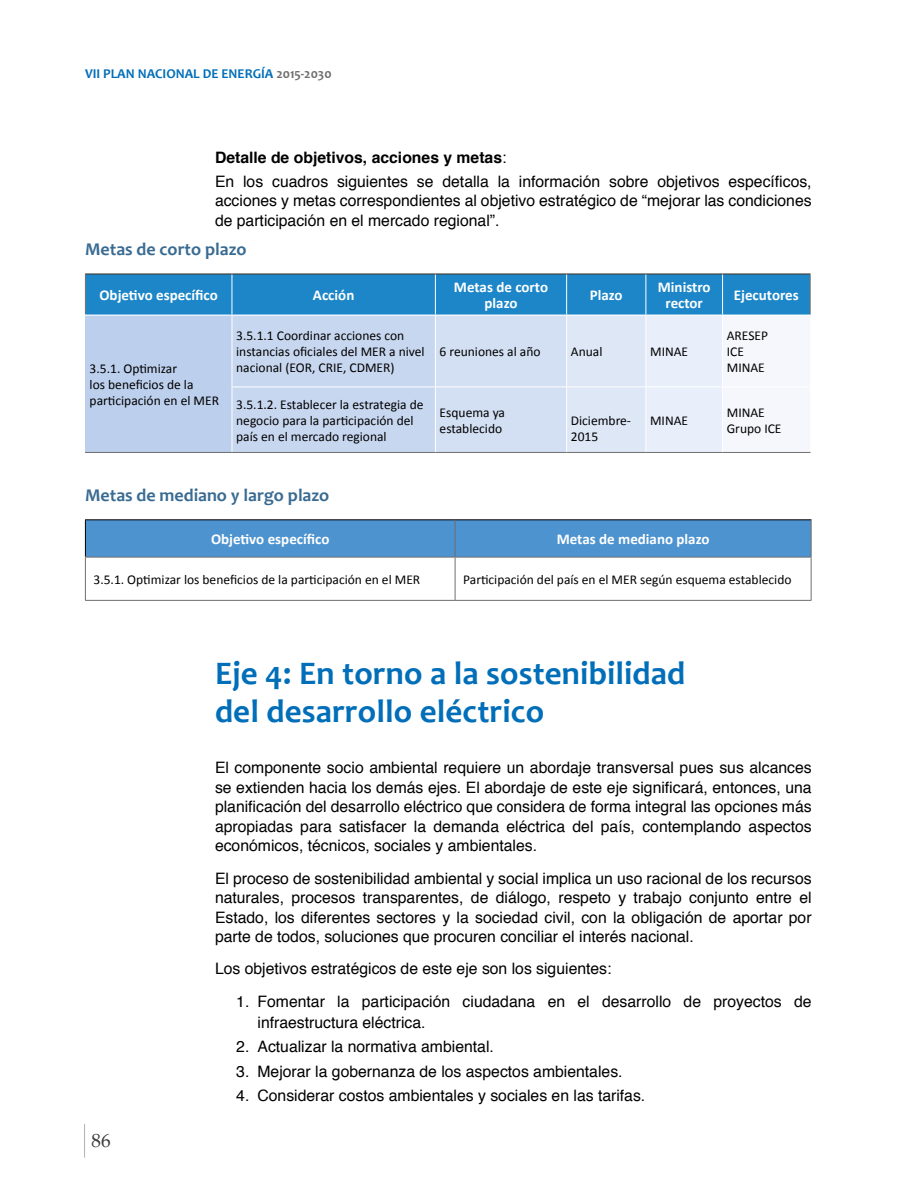
<style>
.page{position:relative;width:918px;height:1188px;background:#fff}
.page>*{position:absolute;margin:0;border:0;box-sizing:border-box;transform-origin:0 0}
.t1{font:700 33px/37.5px "Candara";letter-spacing:.005em;color:#006eb8}
.t2{font:19.2px "Book Antiqua";color:#3c3c3b}
.t3{font:700 18px "Candara";color:#396b92}
.t4{font:15.75px/19.5px "Helvetica";color:#000}
.t5{font:700 15px/16.5px "Calibri";color:#fff;text-align:center}
.t6{font:13.5px/16.2px "Calibri";color:#000}
.t7{font:700 13.5px "Candara";color:#006eb8}
.s1{color:#706f6f}
.s2{font-weight:700}
</style>
<div class="page">
<hr style="left:84px;top:1124px;width:1px;height:34px;background:#b3b2b2">
<svg style="left:85px;top:275px;width:725px;height:177px;background:#a9cbe9"></svg>
<hr style="left:85px;top:273px;width:147px;height:2px;background:#3c3c3b">
<hr style="left:232px;top:273px;width:203px;height:2px;background:#3c3c3b">
<hr style="left:435px;top:273px;width:132px;height:2px;background:#3c3c3b">
<hr style="left:567px;top:273px;width:79px;height:2px;background:#3c3c3b">
<hr style="left:646px;top:273px;width:77px;height:2px;background:#3c3c3b">
<hr style="left:723px;top:273px;width:88px;height:2px;background:#3c3c3b">
<hr style="left:85px;top:275px;width:1px;height:40px;background:#706f6f">
<hr style="left:810px;top:275px;width:1px;height:40px;background:#706f6f">
<hr style="left:232px;top:275px;width:1px;height:40px;background:#fff">
<hr style="left:435px;top:275px;width:1px;height:40px;background:#fff">
<hr style="left:566px;top:275px;width:1px;height:40px;background:#fff">
<hr style="left:646px;top:275px;width:1px;height:40px;background:#fff">
<hr style="left:722px;top:275px;width:1px;height:40px;background:#fff">
<hr style="left:85px;top:315px;width:147px;height:1px;background:#fff">
<hr style="left:232px;top:315px;width:203px;height:1px;background:#fff">
<hr style="left:435px;top:315px;width:132px;height:1px;background:#fff">
<hr style="left:567px;top:315px;width:79px;height:1px;background:#fff">
<hr style="left:646px;top:315px;width:77px;height:1px;background:#fff">
<hr style="left:723px;top:315px;width:88px;height:1px;background:#fff">
<hr style="left:232px;top:316px;width:1px;height:71px;background:#fff">
<hr style="left:435px;top:316px;width:1px;height:71px;background:#fff">
<hr style="left:566px;top:316px;width:1px;height:71px;background:#fff">
<hr style="left:646px;top:316px;width:1px;height:71px;background:#fff">
<hr style="left:722px;top:316px;width:1px;height:71px;background:#fff">
<hr style="left:232px;top:387px;width:203px;height:1px;background:#fff">
<hr style="left:232px;top:387px;width:1px;height:65px;background:#fff">
<hr style="left:435px;top:387px;width:132px;height:1px;background:#fff">
<hr style="left:435px;top:387px;width:1px;height:65px;background:#fff">
<hr style="left:567px;top:387px;width:79px;height:1px;background:#fff">
<hr style="left:566px;top:387px;width:1px;height:65px;background:#fff">
<hr style="left:646px;top:387px;width:77px;height:1px;background:#fff">
<hr style="left:646px;top:387px;width:1px;height:65px;background:#fff">
<hr style="left:723px;top:387px;width:87px;height:1px;background:#fff">
<hr style="left:722px;top:387px;width:1px;height:65px;background:#fff">
<hr style="left:85px;top:452px;width:147px;height:1px;background:#706f6f">
<hr style="left:232px;top:452px;width:203px;height:1px;background:#706f6f">
<hr style="left:435px;top:452px;width:132px;height:1px;background:#706f6f">
<hr style="left:567px;top:452px;width:79px;height:1px;background:#706f6f">
<hr style="left:646px;top:452px;width:77px;height:1px;background:#706f6f">
<hr style="left:723px;top:452px;width:88px;height:1px;background:#706f6f">
<div style="left:86px;top:520px;width:725px;height:37px;background:#4c93cf"></div>
<hr style="left:85px;top:519px;width:370px;height:1px;background:#000">
<hr style="left:85px;top:520px;width:1px;height:37px;background:#000">
<hr style="left:455px;top:519px;width:357px;height:1px;background:#000">
<hr style="left:455px;top:520px;width:1px;height:37px;background:#6d6d6c">
<hr style="left:811px;top:520px;width:1px;height:37px;background:#6d6d6c">
<hr style="left:85px;top:557px;width:370px;height:1px;background:#706f6f">
<hr style="left:85px;top:557px;width:1px;height:43px;background:#706f6f">
<hr style="left:455px;top:557px;width:357px;height:1px;background:#706f6f">
<hr style="left:455px;top:557px;width:1px;height:43px;background:#706f6f">
<hr style="left:811px;top:557px;width:1px;height:43px;background:#706f6f">
<hr style="left:85px;top:600px;width:370px;height:1px;background:#706f6f">
<hr style="left:455px;top:600px;width:357px;height:1px;background:#706f6f">
<p class="t7" style="left:85px;top:65px;width:248px">VII PLAN NACIONAL DE ENERGÍA <span class="s1">2015-2030</span></p>
<p class="t4" style="left:215px;top:146px;width:598px;line-height:23.7px"><span class="s2">Detalle de objetivos, acciones y metas</span>:<br>En los cuadros siguientes se detalla la información sobre objetivos específicos,</p>
<p class="t4" style="left:215px;top:192px;width:598px">acciones y metas correspondientes al objetivo estratégico de “mejorar las condiciones de participación en el mercado regional”.</p>
<p class="t3" style="left:85px;top:238px;width:163px">Metas de corto plazo</p>
<p class="t5" style="left:100px;top:287px;width:120px">Objetivo específico</p>
<p class="t5" style="left:313px;top:287px;width:43px">Acción</p>
<p class="t5" style="left:454px;top:279px;width:96px">Metas de corto plazo</p>
<p class="t5" style="left:590px;top:287px;width:34px">Plazo</p>
<p class="t5" style="left:658px;top:279px;width:54px">Ministro rector</p>
<p class="t5" style="left:734px;top:287px;width:66px">Ejecutores</p>
<p class="t6" style="left:90px;top:360px;width:131px">3.5.1. Optimizar<br>los beneficios de la participación en el MER</p>
<p class="t6" style="left:236px;top:327px;width:190px">3.5.1.1 Coordinar acciones con instancias oficiales del MER a nivel nacional (EOR, CRIE, CDMER)</p>
<p class="t6" style="left:440px;top:344px;width:102px">6 reuniones al año</p>
<p class="t6" style="left:571px;top:344px;width:33px">Anual</p>
<p class="t6" style="left:650px;top:344px;width:40px">MINAE</p>
<p class="t6" style="left:727px;top:327px;width:43px">ARESEP<br>ICE<br>MINAE</p>
<p class="t6" style="left:236px;top:396px;width:189px">3.5.1.2. Establecer la estrategia de negocio para la participación del país en el mercado regional</p>
<p class="t6" style="left:440px;top:404px;width:67px">Esquema ya establecido</p>
<p class="t6" style="left:571px;top:412px;width:62px">Diciembre-<br>2015</p>
<p class="t6" style="left:650px;top:412px;width:40px">MINAE</p>
<p class="t6" style="left:727px;top:404px;width:56px">MINAE<br>Grupo ICE</p>
<p class="t3" style="left:85px;top:484px;width:246px">Metas de mediano y largo plazo</p>
<p class="t5" style="left:211px;top:531px;width:120px">Objetivo específico</p>
<p class="t5" style="left:557px;top:531px;width:154px">Metas de mediano plazo</p>
<p class="t6" style="left:94px;top:571px;width:328px">3.5.1. Optimizar los beneficios de la participación en el MER</p>
<p class="t6" style="left:463px;top:571px;width:330px">Participación del país en el MER según esquema establecido</p>
<p class="t2" style="left:91px;top:1129px;width:21px">86</p>
<h1 class="t1" style="left:215px;top:654px;width:472px">Eje 4: En torno a la sostenibilidad del desarrollo eléctrico</h1>
<p class="t4" style="left:215px;top:758px;width:598px;text-align:justify">El componente socio ambiental requiere un abordaje transversal pues sus alcances se extienden hacia los demás ejes. El abordaje de este eje significará, entonces, una planificación del desarrollo eléctrico que considera de forma integral las opciones más apropiadas para satisfacer la demanda eléctrica del país, contemplando aspectos económicos, técnicos, sociales y ambientales.</p>
<p class="t4" style="left:215px;top:869px;width:598px;text-align:justify">El proceso de sostenibilidad ambiental y social implica un uso racional de los recursos naturales, procesos transparentes, de diálogo, respeto y trabajo conjunto entre el Estado, los diferentes sectores y la sociedad civil, con la obligación de aportar por parte de todos, soluciones que procuren conciliar el interés nacional.</p>
<p class="t4" style="left:215px;top:959px;width:398px">Los objetivos estratégicos de este eje son los siguientes:</p>
<p class="t4" style="left:258px;top:992px;width:556px;line-height:20.2px;text-indent:-21px">1. Fomentar la participación ciudadana en el desarrollo de proyectos de infraestructura eléctrica.</p>
<p class="t4" style="left:236px;top:1037px;width:259px">2. Actualizar la normativa ambiental.</p>
<p class="t4" style="left:236px;top:1062px;width:388px">3. Mejorar la gobernanza de los aspectos ambientales.</p>
<p class="t4" style="left:236px;top:1086px;width:411px">4. Considerar costos ambientales y sociales en las tarifas.</p>
</div>
